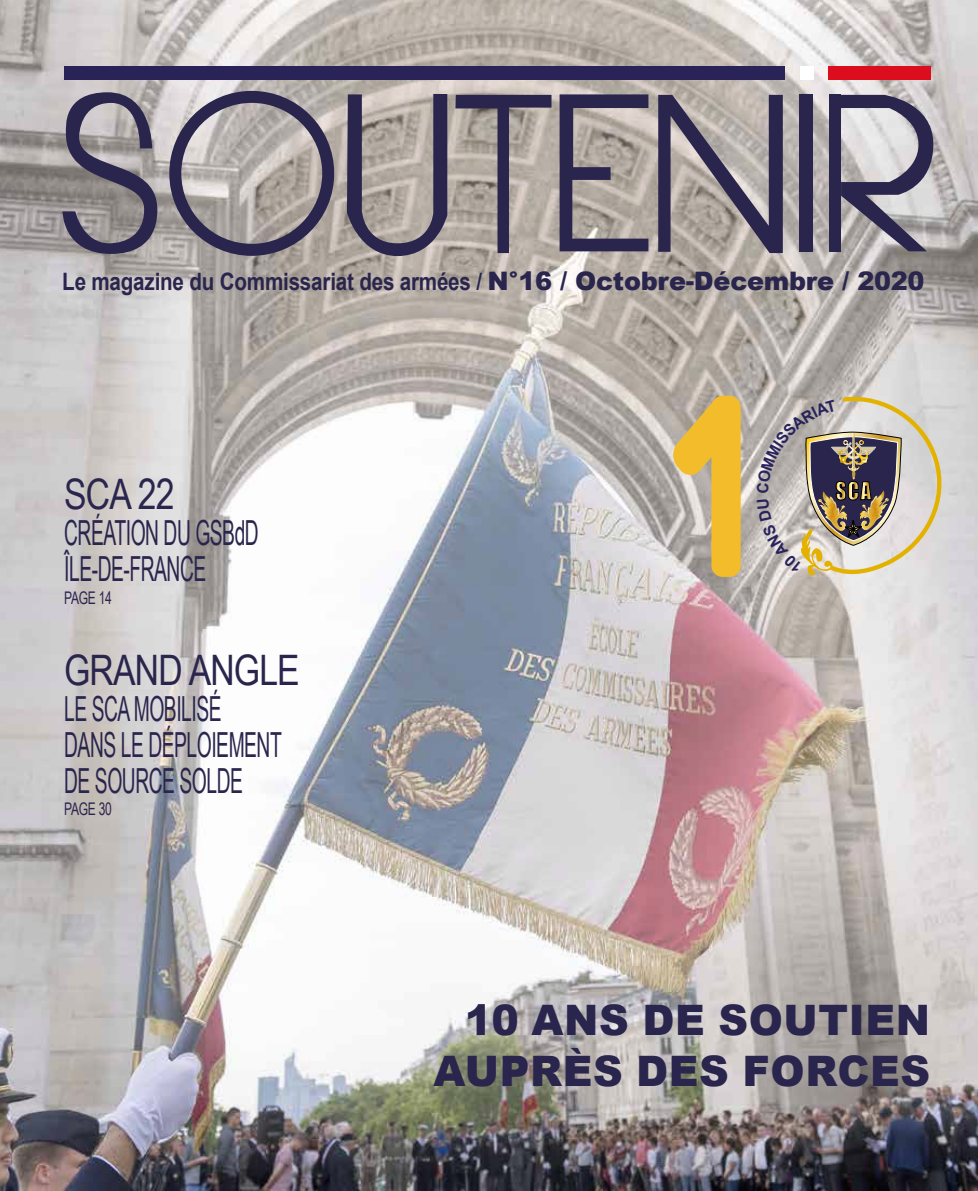
<style>
.page{position:relative;width:978px;height:1191px;background:#fff}
.page>*{position:absolute;margin:0;border:0;box-sizing:border-box;transform-origin:0 0}
.t1{font:900 42px/50.4px "Arial";letter-spacing:.015em;color:#2a254d;text-align:right}
.t2{font:42px "Arial Narrow";letter-spacing:-.02em;color:#2a254d}
.t3{font:34.5px/36px "Arial Narrow";letter-spacing:-.02em;color:#2a254d;scale:.68 1}
.t4{font:700 24px "Arial";letter-spacing:-.01em;color:#2a254d;scale:.86 1}
.t5{font:17.4px "Arial Narrow";letter-spacing:-.02em;color:#2a254d;scale:.84 1}
.s1{font-weight:900;font-size:25.5px}
</style>
<div class="page">
<img style="left:0;top:0;width:978px;height:1191px">
<svg style="left:63px;top:92px;width:96px;height:162px;background:#7f7a85"></svg>
<div style="left:169px;top:91px;width:165px;height:165px;border:12px solid #2a254d;border-radius:50%"></div>
<svg style="left:347px;top:94px;width:100px;height:162px;background:#8e868c"></svg>
<svg style="left:455px;top:95px;width:96px;height:158px;background:#9b9393"></svg>
<svg style="left:559px;top:94px;width:89px;height:157px;background:#888087"></svg>
<svg style="left:658px;top:95px;width:125px;height:158px;background:#8a828b"></svg>
<div style="left:800px;top:94px;width:13px;height:157px;background:#2a254d"></div>
<div style="left:829px;top:95px;width:12px;height:157px;background:#2a254d"></div>
<svg style="left:841px;top:95px;width:92px;height:156px;background:#9e9aa6"></svg>
<div style="left:800px;top:67px;width:14px;height:13px;background:#fff"></div>
<div style="left:829px;top:67px;width:102px;height:13px;background:#dc0d1d"></div>
<div style="left:64px;top:67px;width:720px;height:13px;background:#292358"></div>
<div style="left:711px;top:396px;width:30px;height:181px;background:#f3bc2a;border-radius:11px"></div>
<svg style="left:672px;top:394px;width:70px;height:82px"></svg>
<svg style="left:757px;top:395px;width:196px;height:181px;background:#b9b0a5"></svg>
<p class="t4" style="left:62px;top:265px;width:1004px">Le magazine du Commissariat des armées / <span class="s1">N°16 / Octobre-Décembre / 2020</span></p>
<p class="t2" style="left:64px;top:463px;width:112px">SCA 22</p>
<p class="t3" style="left:64px;top:513px;width:288px">CRÉATION DU GSBdD<br>ÎLE-DE-FRANCE</p>
<p class="t5" style="left:64px;top:585px;width:58px">PAGE 14</p>
<p class="t2" style="left:64px;top:639px;width:237px">GRAND ANGLE</p>
<p class="t3" style="left:64px;top:689px;width:322px">LE SCA MOBILISÉ<br>DANS LE DÉPLOIEMENT<br>DE SOURCE SOLDE</p>
<p class="t5" style="left:64px;top:796px;width:58px">PAGE 30</p>
<p class="t1" style="left:434px;top:993px;width:498px">10 ANS DE SOUTIEN<br>AUPRÈS DES FORCES</p>
</div>
